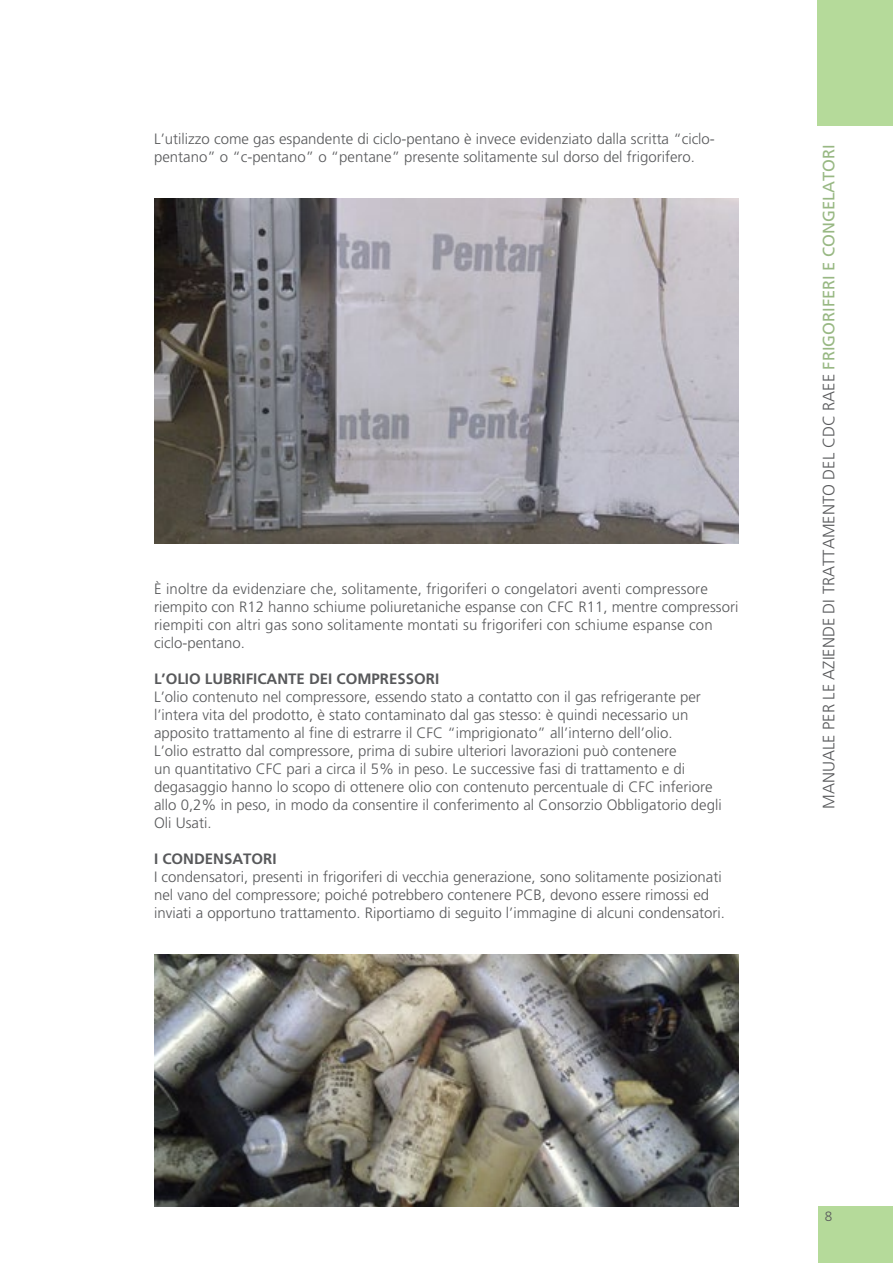
<style>
.page{position:relative;width:893px;height:1263px;background:#fff}
.page>*{position:absolute;margin:0;border:0;box-sizing:border-box;transform-origin:0 0}
.t1{font:300 16.5px "Frutiger LT";color:#58595b}
.t2{font:300 15px/18px "Frutiger LT";color:#58595b}
.t3{font:700 15px "Frutiger LT";color:#58595b}
.t4{font:300 13.5px "Frutiger LT";color:#58595b}
.s1{font-weight:400;color:#98b883}
</style>
<div class="page">
<div style="left:818px;top:1206px;width:75px;height:57px;background:#b5da9a"></div>
<div style="left:818px;top:0;width:75px;height:126px;background:#b5da9a"></div>
<img style="left:154px;top:198px;width:585px;height:345px">
<img style="left:154px;top:954px;width:585px;height:252px">
<p class="t2" style="left:154px;top:130px;width:562px">L’utilizzo come gas espandente di ciclo-pentano è invece evidenziato dalla scritta “ciclo&shy;pentano” o “c-pentano” o “pentane” presente solitamente sul dorso del frigorifero.</p>
<p class="t2" style="left:154px;top:580px;width:586px">È inoltre da evidenziare che, solitamente, frigoriferi o congelatori aventi compressore riempito con R12 hanno schiume poliuretaniche espanse con CFC R11, mentre compressori riempiti con altri gas sono solitamente montati su frigoriferi con schiume espanse con ciclo-pentano.</p>
<p class="t3" style="left:154px;top:670px;width:287px">L’OLIO LUBRIFICANTE DEI COMPRESSORI</p>
<p class="t2" style="left:154px;top:688px;width:548px">L’olio contenuto nel compressore, essendo stato a contatto con il gas refrigerante per l’intera vita del prodotto, è stato contaminato dal gas stesso: è quindi necessario un apposito trattamento al fine di estrarre il CFC “imprigionato” all’interno dell’olio.</p>
<p class="t2" style="left:154px;top:742px;width:569px">L’olio estratto dal compressore, prima di subire ulteriori lavorazioni può contenere<br>un quantitativo CFC pari a circa il 5% in peso. Le successive fasi di trattamento e di degasaggio hanno lo scopo di ottenere olio con contenuto percentuale di CFC inferiore allo 0,2% in peso, in modo da consentire il conferimento al Consorzio Obbligatorio degli Oli Usati.</p>
<p class="t3" style="left:154px;top:850px;width:124px">I CONDENSATORI</p>
<p class="t2" style="left:154px;top:868px;width:572px">I condensatori, presenti in frigoriferi di vecchia generazione, sono solitamente posizionati nel vano del compressore; poiché potrebbero contenere PCB, devono essere rimossi ed inviati a opportuno trattamento. Riportiamo di seguito l’immagine di alcuni condensatori.</p>
<p class="t1" style="left:820px;top:809px;width:666px;rotate:-90deg">MANUALE PER LE AZIENDE DI TRATTAMENTO DEL CDC RAEE <span class="s1">FRIGORIFERI E CONGELATORI</span></p>
<p class="t4" style="left:825px;top:1208px;width:9px">8</p>
</div>
